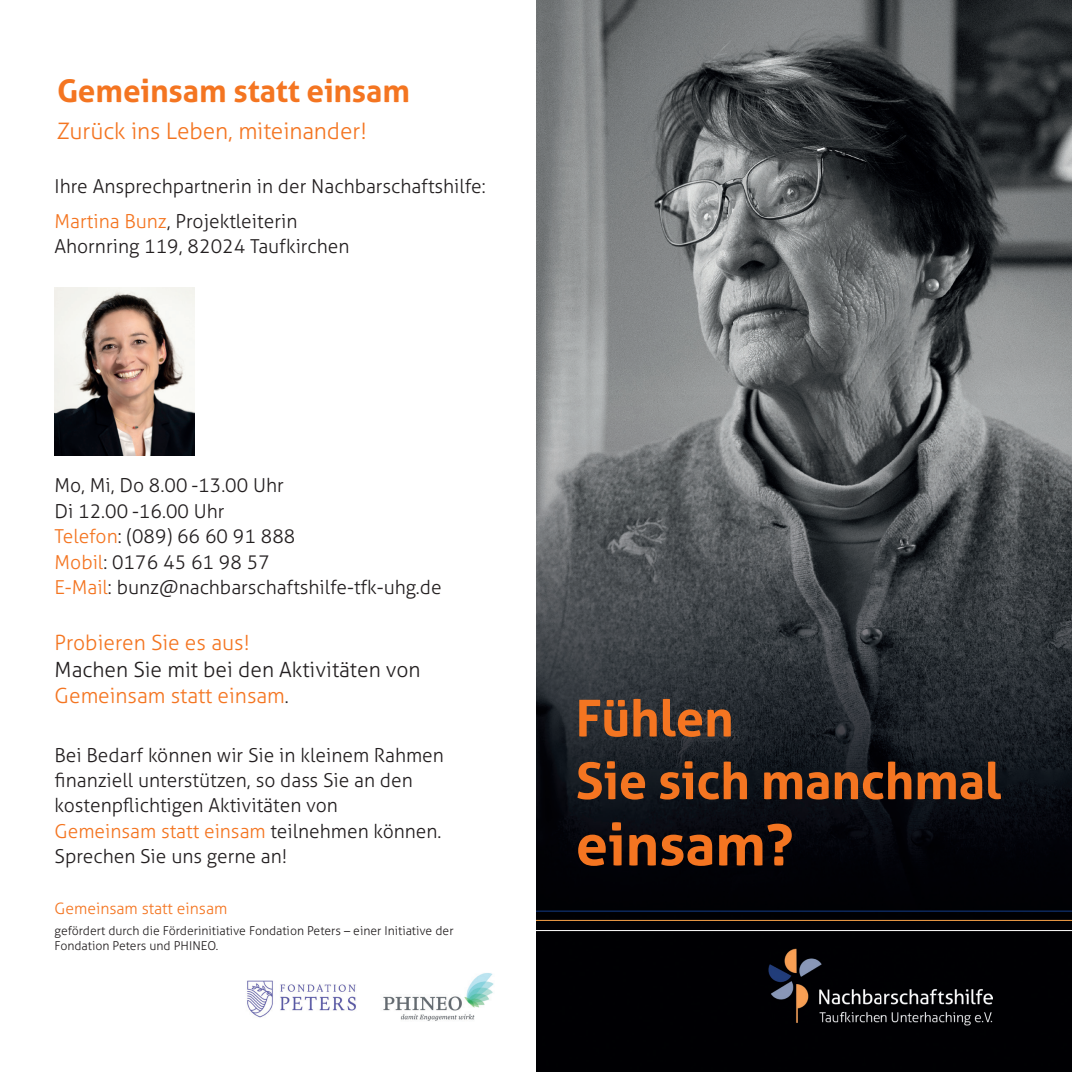
<style>
.page{position:relative;width:1072px;height:1072px;background:#fff}
.page>*{position:absolute;margin:0;border:0;box-sizing:border-box;transform-origin:0 0}
.t1{font:700 57.75px "Aller";letter-spacing:-.005em;color:#f47521}
.t2{font:700 50.75px/62.6px "Aller";letter-spacing:-.005em;color:#f47521}
.t3{font:700 31.5px "Aller";letter-spacing:-.005em;color:#f47521}
.t4{font:300 22.75px "Aller";letter-spacing:-.005em;color:#f47521}
.t5{font:300 21px/26.2px "Aller";color:#231f20}
.t6{font:300 21px "Aller";color:#f47521}
.t7{font:300 19.25px/25.4px "Aller";color:#231f20}
.t8{font:300 15.75px "Aller";color:#f47521}
.t9{font:300 12.25px/15.8px "Aller";color:#231f20}
.s1{color:#f47521}
.s2{font-size:19.25px}
</style>
<div class="page">
<img style="left:536px;top:0;width:535px;height:1071px">
<img style="left:768px;top:948px;width:224px;height:77px">
<hr style="left:536px;top:930px;width:535px;height:1px;background:#fff">
<hr style="left:536px;top:920px;width:535px;height:1px;background:#f9a349">
<hr style="left:536px;top:910px;width:535px;height:1px;background:#133b86">
<img style="left:247px;top:973px;width:247px;height:48px">
<img style="left:55px;top:288px;width:140px;height:167px">
<h3 class="t3" style="left:57px;top:71px;width:355px">Gemeinsam statt einsam</h3>
<p class="t4" style="left:57px;top:116px;width:311px">Zurück ins Leben, miteinander!</p>
<p class="t7" style="left:55px;top:168px;width:433px;line-height:35.2px">Ihre Ansprechpartnerin in der Nachbarschaftshilfe:<br><span class="s1">Martina Bunz</span>, Projektleiterin</p>
<p class="t7" style="left:55px;top:233px;width:296px">Ahornring 119, 82024 Taufkirchen</p>
<p class="t7" style="left:55px;top:472px;width:389px">Mo, Mi, Do 8.00 -13.00 Uhr<br>Di 12.00 -16.00 Uhr<br><span class="s1">Telefon</span>: (089) 66 60 91 888<br><span class="s1">Mobil</span>: 0176 45 61 98 57<br><span class="s1">E-Mail</span>: bunz@nachbarschaftshilfe-tfk-uhg.de</p>
<p class="t6" style="left:55px;top:629px;width:196px">Probieren Sie es aus!</p>
<p class="t5" style="left:55px;top:656px;width:367px">Machen Sie mit bei den Aktivitäten von<br><span class="s1">Gemeinsam statt einsam</span><span class="s2">.</span></p>
<p class="t7" style="left:55px;top:741px;width:391px">Bei Bedarf können wir Sie in kleinem Rahmen finanziell unterstützen, so dass Sie an den kostenpflichtigen Aktivitäten von <span class="s1">Gemeinsam statt einsam</span> teilnehmen können.<br>Sprechen Sie uns gerne an!</p>
<p class="t8" style="left:55px;top:898px;width:174px">Gemeinsam statt einsam</p>
<p class="t9" style="left:55px;top:922px;width:400px">gefördert durch die Förderinitiative Fondation Peters – einer Initiative der<br>Fondation Peters und PHINEO.</p>
<h2 class="t2" style="left:575px;top:686px;width:427px">Fühlen<br>Sie sich manchmal</h2>
<h1 class="t1" style="left:575px;top:808px;width:219px">einsam?</h1>
</div>
